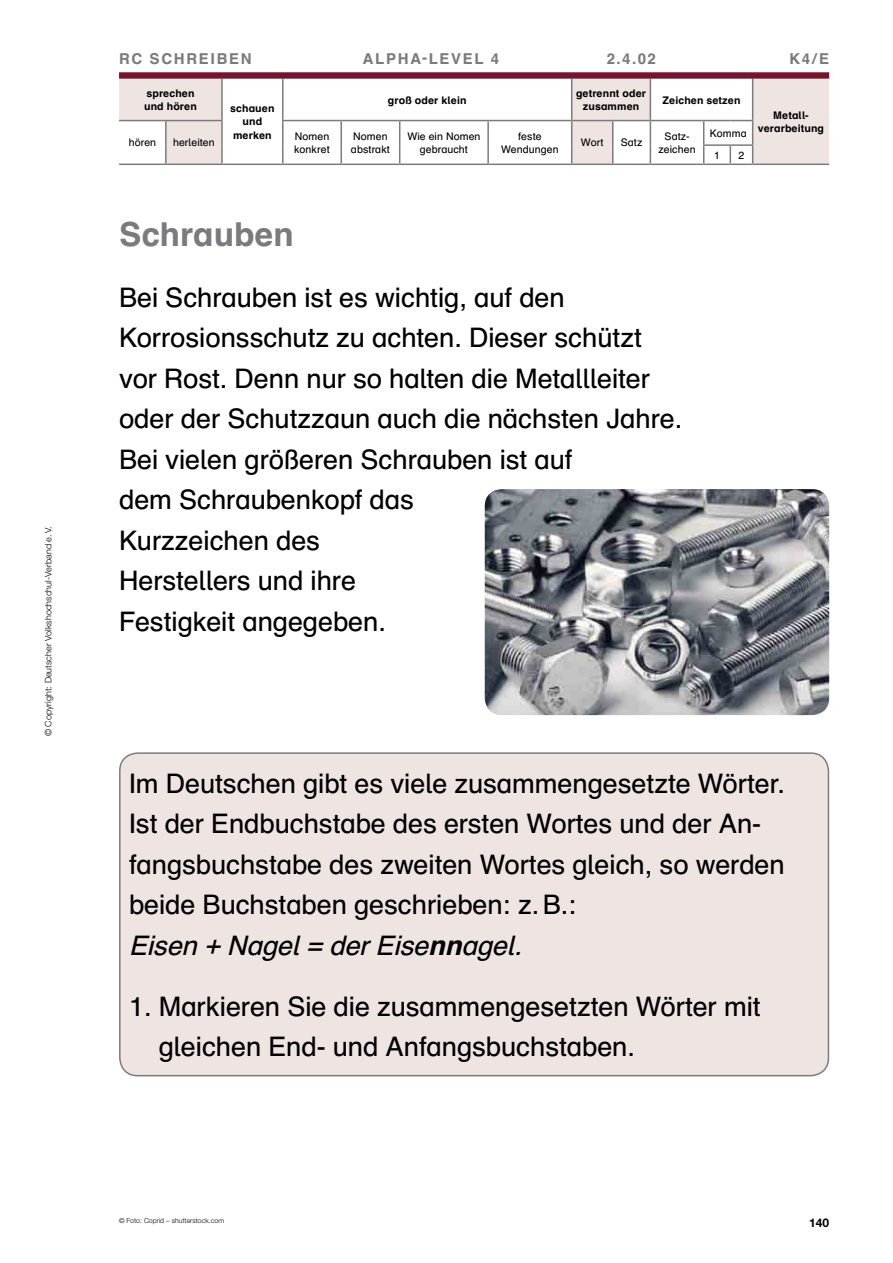
<style>
.page{position:relative;width:893px;height:1263px;background:#fff}
.page>*{position:absolute;margin:0;border:0;box-sizing:border-box;transform-origin:0 0}
._1__Hauptüberschrift{font:700 33px "Schulbuch Nord Pro";color:#7b7b7d}
.Arbeitsanweisung{font:27px/40.5px "Schulbuch Nord Pro";color:#000}
.Aufzählung{font:27px/40.5px "Schulbuch Nord Pro";color:#000}
.Rubrik___Level{font:700 15px "Schulbuch Nord Pro";letter-spacing:.11em;color:#7b7b7d}
.t1{font:700 12px "Helvetica Neue LT Pro";color:#000}
.Navigationstabelle_N{font:10.5px/13.5px "Schulbuch Nord Pro";letter-spacing:.01em;color:#000;text-align:center}
.Navigationstabelle_N-2{font:700 10.5px/13.5px "Schulbuch Nord Pro";letter-spacing:.01em;color:#000;text-align:center}
.Navigationstabelle_f{font:700 10.5px/13.5px "Schulbuch Nord Pro";letter-spacing:.01em;color:#000;text-align:center}
.t2{font:300 9px "Helvetica Neue LT Pro";letter-spacing:.005em;color:#000}
.Bildquelle{font:300 6.9px "Helvetica Neue LT Pro";letter-spacing:.005em;color:#000}
.s1{font-style:italic}
.s2{font-weight:700;font-style:italic}
</style>
<div class="page">
<svg style="left:119px;top:79px;width:710px;height:85px"></svg>
<hr style="left:613px;top:164px;width:37px;height:1px;background:#7b7b7d">
<hr style="left:753px;top:164px;width:76px;height:1px;background:#7b7b7d">
<hr style="left:650px;top:164px;width:54px;height:1px;background:#7b7b7d">
<hr style="left:488px;top:120px;width:84px;height:1px;background:#7b7b7d">
<hr style="left:119px;top:164px;width:47px;height:1px;background:#7b7b7d">
<hr style="left:222px;top:164px;width:61px;height:1px;background:#7b7b7d">
<hr style="left:283px;top:164px;width:58px;height:1px;background:#7b7b7d">
<hr style="left:341px;top:164px;width:59px;height:1px;background:#7b7b7d">
<hr style="left:400px;top:164px;width:88px;height:1px;background:#7b7b7d">
<hr style="left:488px;top:164px;width:84px;height:1px;background:#7b7b7d">
<hr style="left:752px;top:79px;width:1px;height:41px;background:#7b7b7d">
<hr style="left:650px;top:120px;width:54px;height:1px;background:#7b7b7d">
<svg style="left:703px;top:120px;width:50px;height:45px"></svg>
<hr style="left:571px;top:79px;width:1px;height:41px;background:#7b7b7d">
<hr style="left:650px;top:79px;width:1px;height:41px;background:#7b7b7d">
<hr style="left:613px;top:120px;width:37px;height:1px;background:#7b7b7d">
<hr style="left:572px;top:120px;width:41px;height:1px;background:#7b7b7d">
<svg style="left:571px;top:121px;width:1px;height:43px"></svg>
<svg style="left:612px;top:121px;width:1px;height:43px"></svg>
<hr style="left:572px;top:164px;width:41px;height:1px;background:#7b7b7d">
<hr style="left:282px;top:79px;width:1px;height:41px;background:#7b7b7d">
<hr style="left:165px;top:121px;width:2px;height:24px;background:#7b7b7d">
<hr style="left:221px;top:121px;width:2px;height:24px;background:#7b7b7d">
<svg style="left:165px;top:145px;width:2px;height:19px"></svg>
<svg style="left:221px;top:145px;width:2px;height:19px"></svg>
<hr style="left:166px;top:164px;width:56px;height:1px;background:#7b7b7d">
<hr style="left:221px;top:79px;width:2px;height:41px;background:#7b7b7d">
<hr style="left:119px;top:120px;width:47px;height:1px;background:#7b7b7d">
<hr style="left:166px;top:120px;width:57px;height:1px;background:#7b7b7d">
<hr style="left:282px;top:120px;width:59px;height:1px;background:#7b7b7d">
<svg style="left:282px;top:121px;width:1px;height:43px"></svg>
<hr style="left:400px;top:120px;width:88px;height:1px;background:#7b7b7d">
<hr style="left:487px;top:121px;width:2px;height:24px;background:#7b7b7d">
<svg style="left:487px;top:145px;width:2px;height:19px"></svg>
<svg style="left:650px;top:121px;width:1px;height:43px"></svg>
<hr style="left:341px;top:120px;width:59px;height:1px;background:#7b7b7d">
<hr style="left:340px;top:121px;width:2px;height:24px;background:#7b7b7d">
<svg style="left:340px;top:145px;width:2px;height:19px"></svg>
<svg style="left:399px;top:121px;width:1px;height:43px"></svg>
<div style="left:119px;top:72px;width:710px;height:7px;background:#77132c"></div>
<div style="left:120px;top:753px;width:708px;height:323px;background:#eee4e1;border-radius:18px"></div>
<img style="left:485px;top:489px;width:344px;height:226px">
<p class="t2" style="left:43px;top:736px;width:211px;rotate:-90deg">© Copyright: Deutscher Volkshochschul-Verband e.V.</p>
<p class="Rubrik___Level" style="left:119px;top:48px;width:134px">RC SCHREIBEN</p>
<p class="Rubrik___Level" style="left:363px;top:48px;width:138px">ALPHA-LEVEL 4</p>
<p class="Rubrik___Level" style="left:607px;top:48px;width:51px">2.4.02</p>
<p class="Rubrik___Level" style="left:789px;top:48px;width:41px">K4/E</p>
<p class="Navigationstabelle_f" style="left:388px;top:93px;width:80px">groß oder klein</p>
<p class="Navigationstabelle_N-2" style="left:576px;top:86px;width:72px">getrennt oder zusammen</p>
<p class="Navigationstabelle_f" style="left:662px;top:93px;width:80px">Zeichen setzen</p>
<p class="Navigationstabelle_N-2" style="left:144px;top:86px;width:54px;text-align:left">sprechen und hören</p>
<p class="Navigationstabelle_f" style="left:230px;top:101px;width:46px">schauen und merken</p>
<p class="Navigationstabelle_N" style="left:129px;top:136px;width:29px">hören</p>
<p class="Navigationstabelle_N" style="left:173px;top:136px;width:43px">herleiten</p>
<p class="Navigationstabelle_N" style="left:294px;top:129px;width:37px;text-align:left">Nomen konkret</p>
<p class="Navigationstabelle_N" style="left:351px;top:129px;width:40px;text-align:left">Nomen abstrakt</p>
<p class="Navigationstabelle_N" style="left:407px;top:129px;width:75px">Wie ein Nomen gebraucht</p>
<p class="Navigationstabelle_N" style="left:501px;top:129px;width:59px">feste<br>Wendungen</p>
<p class="Navigationstabelle_N" style="left:581px;top:136px;width:24px">Wort</p>
<p class="Navigationstabelle_N" style="left:621px;top:136px;width:23px">Satz</p>
<p class="Navigationstabelle_N" style="left:658px;top:129px;width:39px">Satz&shy;zeichen</p>
<p class="Navigationstabelle_N" style="left:710px;top:126px;width:38px">Komma</p>
<p class="Navigationstabelle_N" style="left:714px;top:148px;width:7px">1</p>
<p class="Navigationstabelle_N" style="left:739px;top:148px;width:7px">2</p>
<p class="Navigationstabelle_N-2" style="left:758px;top:108px;width:68px">Metall&shy;verarbeitung</p>
<p class="_1__Hauptüberschrift" style="left:119px;top:211px;width:176px">Schrauben</p>
<p class="Arbeitsanweisung" style="left:119px;top:277px;width:565px">Bei Schrauben ist es wichtig, auf den Korrosionsschutz zu achten. Dieser schützt vor Rost. Denn nur so halten die Metallleiter oder der Schutzzaun auch die nächsten Jahre.</p>
<p class="Arbeitsanweisung" style="left:119px;top:439px;width:455px">Bei vielen größeren Schrauben ist auf dem Schraubenkopf das<br>Kurzzeichen des<br>Herstellers und ihre<br>Festigkeit angegeben.</p>
<p class="Arbeitsanweisung" style="left:129px;top:763px;width:657px">Im Deutschen gibt es viele zusammengesetzte Wörter.<br>Ist der Endbuchstabe des ersten Wortes und der An&shy;fangsbuchstabe des zweiten Wortes gleich, so werden beide Buchstaben geschrieben: z.B.:<br><span class="s1">Eisen+Nagel=derEise</span><span class="s2">nn</span><span class="s1">agel.</span></p>
<p class="Aufzählung" style="left:159px;top:986px;width:603px;text-indent:-30px">1. Markieren Sie die zusammengesetzten Wörter mit gleichen End- und Anfangsbuchstaben.</p>
<p class="Bildquelle" style="left:119px;top:1216px;width:107px">© Foto: Coprid – shutterstock.com</p>
<p class="t1" style="left:809px;top:1215px;width:22px">140</p>
</div>
